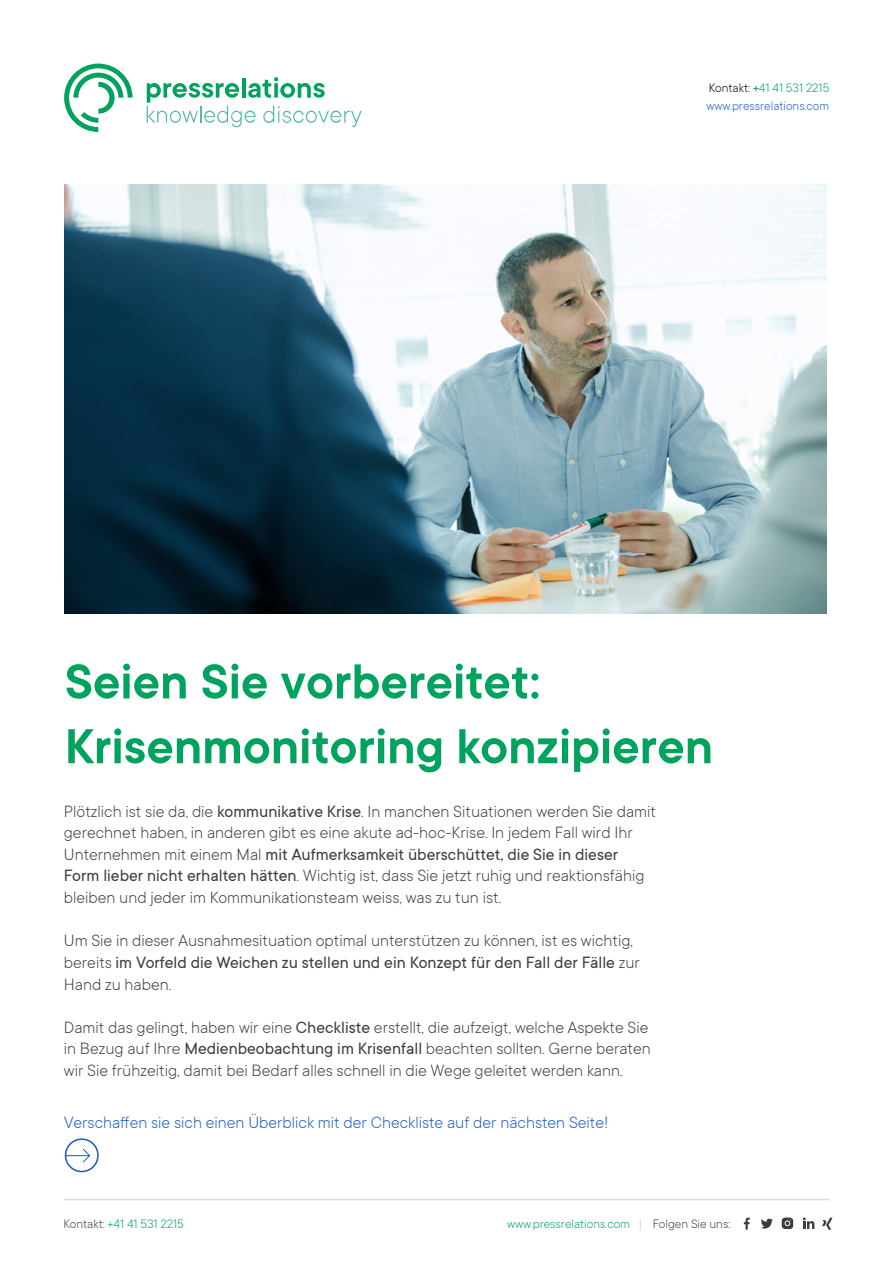
<style>
.page{position:relative;width:893px;height:1263px;background:#fff}
.page>*{position:absolute;margin:0;border:0;box-sizing:border-box;transform-origin:0 0}
.t1{font:600 54px "TT Commons";color:#00a35d}
.t2{font:300 18px/21.6px "TT Commons";color:#3c3c3b}
.t3{font:300 18px "TT Commons";color:#185ac3}
.t4{font:300 13.5px "TT Commons";color:#00a35d}
.t5{font:300 13.5px/18px "TT Commons";color:#185ac3}
.t6{font:300 13.5px "TT Commons";color:#3c3c3b}
.s1{color:#000}
.s2{font-weight:400;color:#00a35d}
.s3{color:#00a35d}
.s4{font-weight:400}
.s5{color:#3c3c3b}
</style>
<div class="page">
<hr style="left:64px;top:1199px;width:765px;height:1px;background:#dbdbdb">
<svg style="left:744px;top:1217px;width:6px;height:12px"></svg>
<svg style="left:761px;top:1218px;width:12px;height:10px"></svg>
<svg style="left:803px;top:1217px;width:11px;height:12px"></svg>
<svg style="left:147px;top:77px;width:215px;height:50px"></svg>
<svg style="left:64px;top:63px;width:69px;height:69px"></svg>
<svg style="left:822px;top:1218px;width:10px;height:12px"></svg>
<svg style="left:782px;top:1217px;width:11px;height:12px"></svg>
<img style="left:65px;top:185px;width:762px;height:428px">
<div style="left:65px;top:1138px;width:34px;height:34px;border:2px solid #185ac3;border-radius:50%"></div>
<svg style="left:65px;top:1149px;width:25px;height:13px"></svg>
<p class="t5" style="left:706px;top:78px;width:124px"><span class="s1">Kontakt:</span> <span class="s2">+</span><span class="s3">41 41 531 2215 </span>www.pressrelations.com</p>
<p class="t1" style="left:65px;top:647px;width:477px">Seien Sie vorbereitet:</p>
<p class="t1" style="left:65px;top:712px;width:650px">Krisenmonitoring konzipieren</p>
<p class="t2" style="left:64px;top:799px;width:594px">Plötzlich ist sie da, die <span class="s4">kommunikative Krise</span>. In manchen Situationen werden Sie damit gerechnet haben, in anderen gibt es eine akute ad-hoc-Krise. In jedem Fall wird Ihr Unternehmen mit einem Mal <span class="s4">mit Aufmerksamkeit überschüttet, die Sie in dieser Form lieber nicht erhalten hätten</span>. Wichtig ist, dass Sie jetzt ruhig und reaktionsfähig bleiben und jeder im Kommunikationsteam weiss, was zu tun ist.</p>
<p class="t2" style="left:64px;top:929px;width:578px">Um Sie in dieser Ausnahmesituation optimal unterstützen zu können, ist es wichtig, bereits <span class="s4">im Vorfeld die Weichen zu stellen und ein Konzept für den Fall der Fälle</span> zur<br>Hand zu haben.</p>
<p class="t2" style="left:64px;top:1015px;width:588px">Damit das gelingt, haben wir eine <span class="s4">Checkliste</span> erstellt, die aufzeigt, welche Aspekte Sie in Bezug auf Ihre <span class="s4">Medienbeobachtung im Krisenfall</span> beachten sollten. Gerne beraten wir Sie frühzeitig, damit bei Bedarf alles schnell in die Wege geleitet werden kann.</p>
<p class="t3" style="left:64px;top:1112px;width:546px">Verschaffen sie sich einen Überblick mit der Checkliste auf der nächsten Seite!</p>
<p class="t4" style="left:63px;top:1215px;width:122px"><span class="s5">Kontakt:</span> +41 41 531 2215</p>
<p class="t4" style="left:507px;top:1215px;width:124px">www.pressrelations.com</p>
<p class="t6" style="left:653px;top:1215px;width:79px">Folgen Sie uns:</p>
</div>
